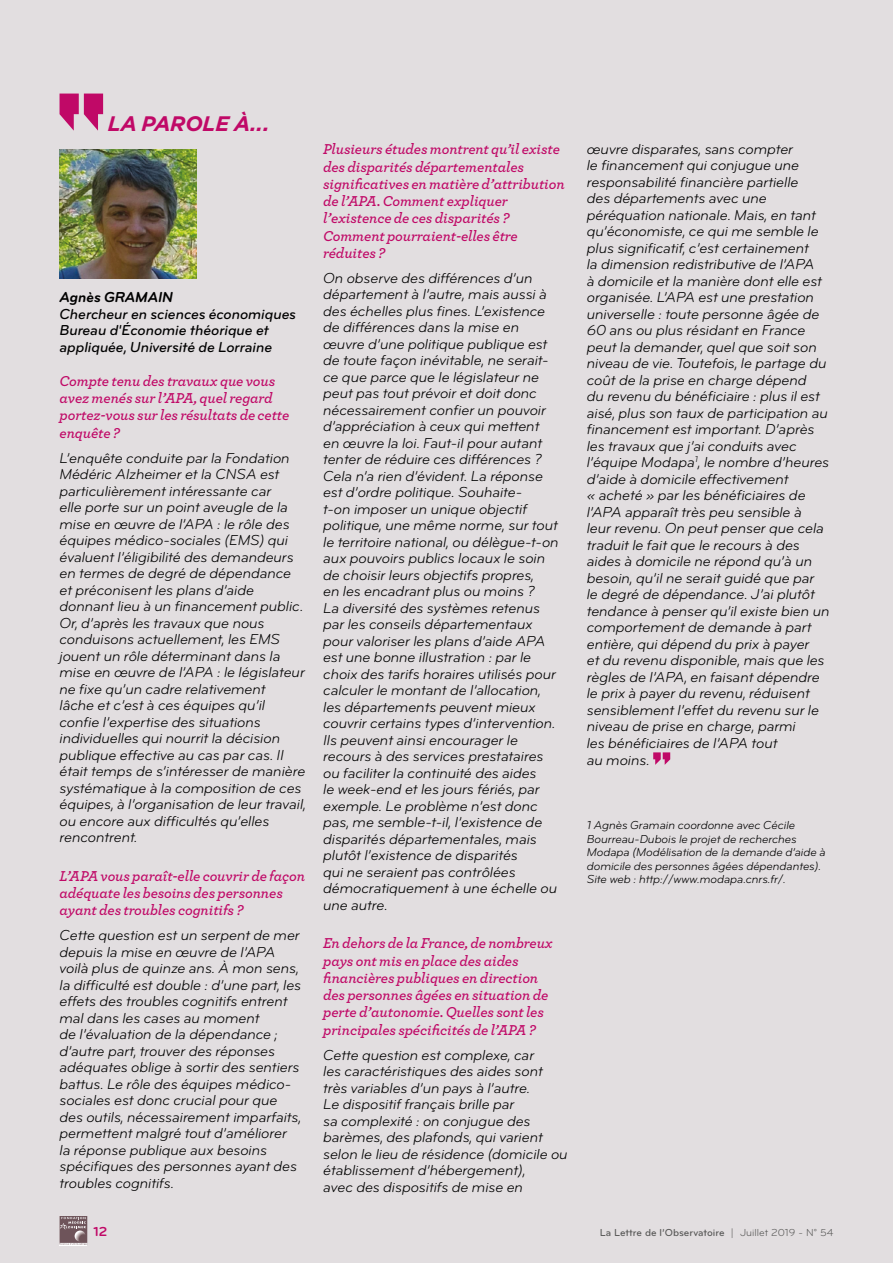
<style>
.page{position:relative;width:893px;height:1263px;background:#e2dee0}
.page>*{position:absolute;margin:0;border:0;box-sizing:border-box;transform-origin:0 0}
.t1{font:italic 700 21px "Gotham";letter-spacing:-.01em;color:#c00967}
.t2{font:italic 15px/16.5px "Bryant Pro";letter-spacing:-.01em;color:#000}
.t3{font:italic 600 15px/17.2px "Archer";letter-spacing:-.005em;color:#c00967}
.t4{font:italic 500 15px/16.5px "Bryant Pro";letter-spacing:-.01em;color:#000}
.t5{font:italic 700 15px "Bryant Pro";letter-spacing:-.01em;color:#000}
.t6{font:700 13.5px "Bryant Pro";color:#c00967}
.t7{font:italic 12px/13.5px "Bryant Pro";letter-spacing:-.01em;color:#000}
.t8{font:500 10.5px "Bryant Pro";color:#575756}
.s1{font-weight:400}
</style>
<div class="page">
<svg style="left:60px;top:94px;width:43px;height:37px"></svg>
<svg style="left:653px;top:752px;width:17px;height:13px"></svg>
<img style="left:60px;top:150px;width:136px;height:129px">
<div style="left:60px;top:1216px;width:27px;height:30px;background:#fff"></div>
<svg style="left:60px;top:1216px;width:27px;height:29px"></svg>
<h1 class="t1" style="left:108px;top:111px;width:164px">LA PAROLE À...</h1>
<p class="t5" style="left:60px;top:288px;width:115px">Agnès GRAMAIN</p>
<p class="t4" style="left:60px;top:305px;width:238px">Chercheur en sciences économiques<br>Bureau d'Économie théorique et appliquée, Université de Lorraine</p>
<p class="t3" style="left:60px;top:371px;width:231px">Compte tenu des travaux que vous avez menés sur l’APA, quel regard portez-vous sur les résultats de cette enquête ?</p>
<p class="t2" style="left:60px;top:449px;width:248px">L’enquête conduite par la Fondation Médéric Alzheimer et la CNSA est particulièrement intéressante car<br>elle porte sur un point aveugle de la mise en œuvre de l’APA : le rôle des équipes médico-sociales (EMS) qui évaluent l’éligibilité des demandeurs en termes de degré de dépendance et préconisent les plans d’aide donnant lieu à un financement public.<br>Or, d’après les travaux que nous conduisons actuellement, les EMS jouent un rôle déterminant dans la mise en œuvre de l’APA : le législateur ne fixe qu’un cadre relativement<br>lâche et c’est à ces équipes qu’il confie l’expertise des situations individuelles qui nourrit la décision publique effective au cas par cas. Il était temps de s’intéresser de manière systématique à la composition de ces équipes, à l’organisation de leur travail, ou encore aux difficultés qu’elles rencontrent.</p>
<p class="t3" style="left:60px;top:866px;width:247px">L’APA vous paraît-elle couvrir de façon adéquate les besoins des personnes ayant des troubles cognitifs ?</p>
<p class="t2" style="left:60px;top:927px;width:244px">Cette question est un serpent de mer depuis la mise en œuvre de l’APA voilà plus de quinze ans. À mon sens, la difficulté est double : d’une part, les effets des troubles cognitifs entrent mal dans les cases au moment<br>de l’évaluation de la dépendance ; d’autre part, trouver des réponses adéquates oblige à sortir des sentiers battus. Le rôle des équipes médico&shy;sociales est donc crucial pour que des outils, nécessairement imparfaits, permettent malgré tout d’améliorer la réponse publique aux besoins spécifiques des personnes ayant des troubles cognitifs.</p>
<p class="t3" style="left:323px;top:140px;width:243px">Plusieurs études montrent qu’il existe des disparités départementales significatives en matière d’attribution de l’APA. Comment expliquer l’existence de ces disparités ?<br>Comment pourraient-elles être réduites ?</p>
<p class="t2" style="left:323px;top:270px;width:237px">On observe des différences d’un département à l’autre, mais aussi à des échelles plus fines. L’existence de différences dans la mise en œuvre d’une politique publique est de toute façon inévitable, ne serait&shy;ce que parce que le législateur ne peut pas tout prévoir et doit donc nécessairement confier un pouvoir d’appréciation à ceux qui mettent en œuvre la loi. Faut-il pour autant tenter de réduire ces différences ?<br>Cela n’a rien d’évident. La réponse est d’ordre politique. Souhaite-<br>t-on imposer un unique objectif politique, une même norme, sur tout le territoire national, ou délègue-t-on aux pouvoirs publics locaux le soin de choisir leurs objectifs propres,<br>en les encadrant plus ou moins ?<br>La diversité des systèmes retenus par les conseils départementaux pour valoriser les plans d’aide APA est une bonne illustration : par le choix des tarifs horaires utilisés pour calculer le montant de l’allocation, les départements peuvent mieux couvrir certains types d’intervention.<br>Ils peuvent ainsi encourager le recours à des services prestataires ou faciliter la continuité des aides<br>le week-end et les jours fériés, par exemple. Le problème n’est donc pas, me semble-t-il, l’existence de disparités départementales, mais plutôt l’existence de disparités<br>qui ne seraient pas contrôlées démocratiquement à une échelle ou une autre.</p>
<p class="t3" style="left:323px;top:934px;width:231px">En dehors de la France, de nombreux pays ont mis en place des aides financières publiques en direction des personnes âgées en situation de perte d’autonomie. Quelles sont les principales spécificités de l’APA ?</p>
<p class="t2" style="left:323px;top:1046px;width:246px">Cette question est complexe, car<br>les caractéristiques des aides sont très variables d’un pays à l’autre.<br>Le dispositif français brille par<br>sa complexité : on conjugue des barèmes, des plafonds, qui varient selon le lieu de résidence (domicile ou établissement d’hébergement),<br>avec des dispositifs de mise en</p>
<p class="t2" style="left:587px;top:140px;width:244px">œuvre disparates, sans compter<br>le financement qui conjugue une responsabilité financière partielle<br>des départements avec une péréquation nationale. Mais, en tant qu’économiste, ce qui me semble le plus significatif, c’est certainement<br>la dimension redistributive de l’APA<br>à domicile et la manière dont elle est organisée. L’APA est une prestation universelle : toute personne âgée de 60 ans ou plus résidant en France peut la demander, quel que soit son niveau de vie. Toutefois, le partage du coût de la prise en charge dépend<br>du revenu du bénéficiaire : plus il est aisé, plus son taux de participation au financement est important. D’après les travaux que j’ai conduits avec l’équipe Modapa<sup>1</sup>, le nombre d’heures d’aide à domicile effectivement<br>« acheté » par les bénéficiaires de l’APA apparaît très peu sensible à leur revenu. On peut penser que cela traduit le fait que le recours à des aides à domicile ne répond qu’à un besoin, qu’il ne serait guidé que par<br>le degré de dépendance. J’ai plutôt tendance à penser qu’il existe bien un comportement de demande à part entière, qui dépend du prix à payer<br>et du revenu disponible, mais que les règles de l’APA, en faisant dépendre le prix à payer du revenu, réduisent sensiblement l’effet du revenu sur le niveau de prise en charge, parmi<br>les bénéficiaires de l’APA tout<br>au moins.</p>
<p class="t7" style="left:587px;top:818px;width:240px">1 Agnès Gramain coordonne avec Cécile Bourreau-Dubois le projet de recherches Modapa (Modélisation de la demande d’aide à domicile des personnes âgées dépendantes).<br>Site web : http://www.modapa.cnrs.fr/.</p>
<p class="t6" style="left:94px;top:1223px;width:15px">12</p>
<p class="t8" style="left:600px;top:1226px;width:235px">La Lettre de l’Observatoire <span class="s1">| Juillet 2019 - N° 54</span></p>
</div>
